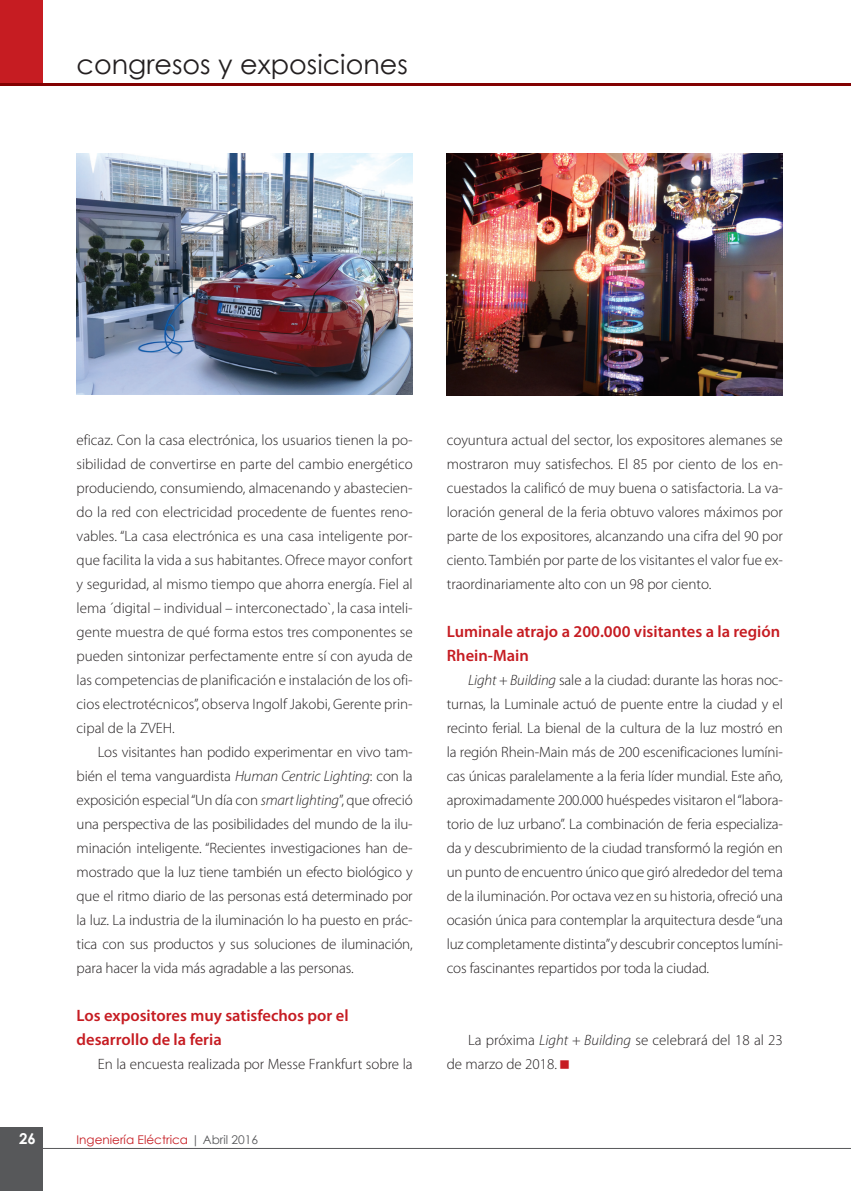
<style>
.page{position:relative;width:851px;height:1191px;background:#fff}
.page>*{position:absolute;margin:0;border:0;box-sizing:border-box;transform-origin:0 0}
.t1{font:27px "Century Gothic";color:#231f20}
.Editores_Subtitulo{font:600 16.5px/24px "Myriad Pro";color:#c61c22}
.Empresa_Texto{font:300 15px/24px "Myriad Pro";color:#231f20;text-align:justify}
.t2{font:700 15px "Century Gothic";color:#fff}
.t3{font:12px "Century Gothic";color:#c61c22}
.s1{font-style:italic}
.s2{color:#57585a}
</style>
<div class="page">
<div style="left:0;top:1127px;width:43px;height:64px;background:#57585a"></div>
<hr style="left:0;top:1148px;width:850px;height:1px;background:#57585a">
<div style="left:0;top:0;width:43px;height:85px;background:#c61c22"></div>
<hr style="left:0;top:83px;width:850px;height:2px;background:#820101">
<img style="left:77px;top:153px;width:335px;height:242px">
<img style="left:446px;top:153px;width:336px;height:242px">
<p class="t1" style="left:77px;top:45px;width:333px">congresos y exposiciones</p>
<p class="Empresa_Texto" style="left:77px;top:428px;width:337px">eficaz. Con la casa electrónica, los usuarios tienen la po&shy;sibilidad de convertirse en parte del cambio energético produciendo, consumiendo, almacenando y abastecien&shy;do la red con electricidad procedente de fuentes reno&shy;vables. “La casa electrónica es una casa inteligente por&shy;que facilita la vida a sus habitantes. Ofrece mayor confort y seguridad, al mismo tiempo que ahorra energía. Fiel al lema ´digital – individual – interconectado`, la casa inteli&shy;gente muestra de qué forma estos tres componentes se pueden sintonizar perfectamente entre sí con ayuda de las competencias de planificación e instalación de los ofi&shy;cios electrotécnicos”, observa Ingolf Jakobi, Gerente prin&shy;cipal de la ZVEH.</p>
<p class="Empresa_Texto" style="left:77px;top:740px;width:337px;text-indent:21px">Los visitantes han podido experimentar en vivo tam&shy;bién el tema vanguardista <span class="s1">Human Centric Lighting</span>: con la exposición especial “Un día con <span class="s1">smart lighting</span>”, que ofreció una perspectiva de las posibilidades del mundo de la ilu&shy;minación inteligente. “Recientes investigaciones han de&shy;mostrado que la luz tiene también un efecto biológico y que el ritmo diario de las personas está determinado por la luz. La industria de la iluminación lo ha puesto en prác&shy;tica con sus productos y sus soluciones de iluminación, para hacer la vida más agradable a las personas.</p>
<p class="Editores_Subtitulo" style="left:77px;top:1003px;width:273px">Los expositores muy satisfechos por el desarrollo de la feria</p>
<p class="Empresa_Texto" style="left:98px;top:1052px;width:316px">En la encuesta realizada por Messe Frankfurt sobre la</p>
<p class="t2" style="left:19px;top:1127px;width:18px">26</p>
<p class="t3" style="left:77px;top:1131px;width:183px">Ingeniería Eléctrica <span class="s2">| Abril 2016</span></p>
<p class="Empresa_Texto" style="left:446px;top:428px;width:337px">coyuntura actual del sector, los expositores alemanes se mostraron muy satisfechos. El 85 por ciento de los en&shy;cuestados la calificó de muy buena o satisfactoria. La va&shy;loración general de la feria obtuvo valores máximos por parte de los expositores, alcanzando una cifra del 90 por ciento. También por parte de los visitantes el valor fue ex&shy;traordinariamente alto con un 98 por ciento.</p>
<p class="Editores_Subtitulo" style="left:446px;top:619px;width:335px">Luminale atrajo a 200.000 visitantes a la región<br>Rhein-Main</p>
<p class="Empresa_Texto" style="left:446px;top:668px;width:337px;text-indent:21px"><span class="s1">Light + Building</span> sale a la ciudad: durante las horas noc&shy;turnas, la Luminale actuó de puente entre la ciudad y el recinto ferial. La bienal de la cultura de la luz mostró en la región Rhein-Main más de 200 escenificaciones lumíni&shy;cas únicas paralelamente a la feria líder mundial. Este año, aproximadamente 200.000 huéspedes visitaron el “labora&shy;torio de luz urbano”. La combinación de feria especializa&shy;da y descubrimiento de la ciudad transformó la región en un punto de encuentro único que giró alrededor del tema de la iluminación. Por octava vez en su historia, ofreció una ocasión única para contemplar la arquitectura desde “una luz completamente distinta” y descubrir conceptos lumíni&shy;cos fascinantes repartidos por toda la ciudad.</p>
<p class="Empresa_Texto" style="left:446px;top:1028px;width:337px;text-indent:21px">La próxima <span class="s1">Light + Building</span> se celebrará del 18 al 23 de marzo de 2018.</p>
</div>
